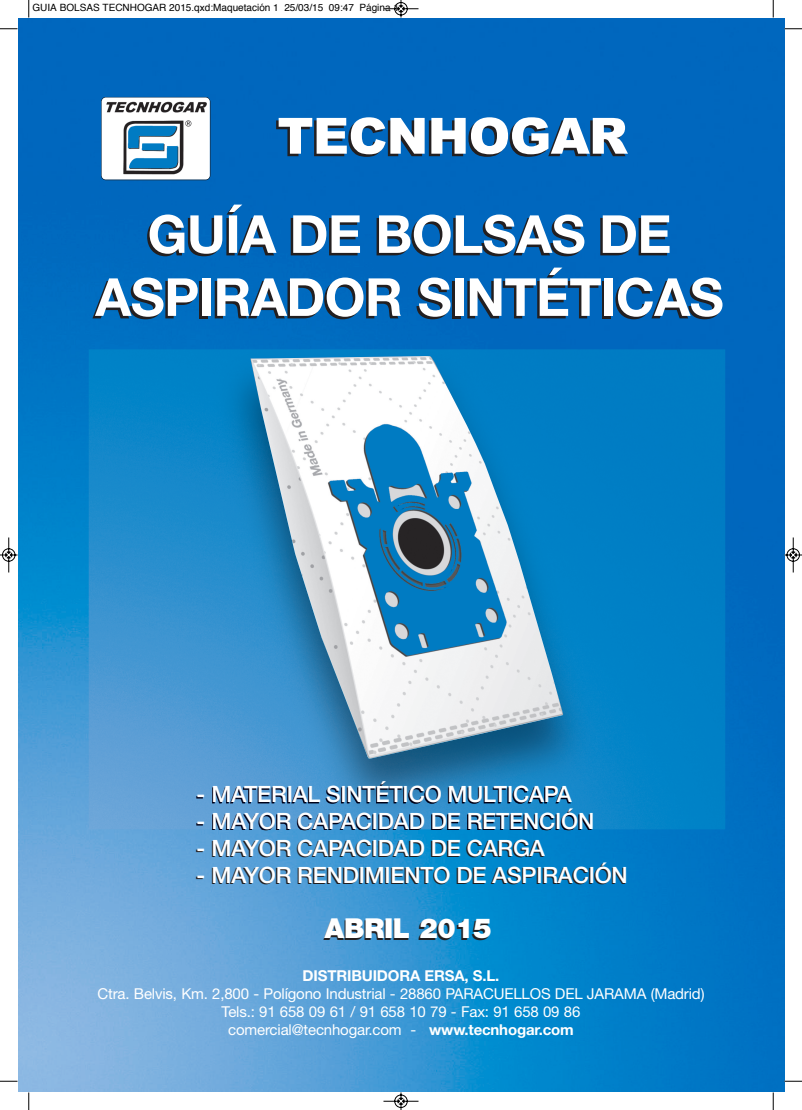
<style>
.page{position:relative;width:802px;height:1110px;background:#fff}
.page>*{position:absolute;margin:0;border:0;box-sizing:border-box;transform-origin:0 0}
.t1{font:700 52.5px/63px "Helvetica Neue";letter-spacing:-.01em;color:#fff;text-align:center}
.t2{font:900 50px "Arial";letter-spacing:-.015em;color:#fff}
.t3{font:900 27.5px "Helvetica Neue";letter-spacing:-.015em;color:#fff}
.t4{font:500 22.5px "Helvetica Neue";letter-spacing:-.01em;color:#fff}
.t5{font:15px/18px "Helvetica Neue";letter-spacing:-.01em;color:#fff;text-align:center}
.t6{font:700 15px "Helvetica Neue";letter-spacing:-.01em;color:#fff}
.t7{font:10px "Helvetica";color:#000}
.s1{font-weight:700}
</style>
<div class="page">
<img style="left:18px;top:18px;width:766px;height:1074px">
<img style="left:89px;top:349px;width:636px;height:480px">
<img style="left:196px;top:782px;width:360px;height:22px">
<img style="left:196px;top:814px;width:357px;height:15px">
<img style="left:250px;top:356px;width:313px;height:403px">
<img style="left:102px;top:98px;width:108px;height:82px">
<svg style="left:28px;top:0;width:2px;height:18px"></svg>
<svg style="left:0;top:28px;width:18px;height:2px"></svg>
<svg style="left:773px;top:0;width:1px;height:18px"></svg>
<svg style="left:784px;top:28px;width:18px;height:2px"></svg>
<svg style="left:28px;top:1092px;width:2px;height:18px"></svg>
<svg style="left:0;top:1081px;width:18px;height:1px"></svg>
<svg style="left:773px;top:1092px;width:1px;height:18px"></svg>
<svg style="left:784px;top:1081px;width:18px;height:1px"></svg>
<svg style="left:383px;top:0;width:36px;height:18px"></svg>
<svg style="left:383px;top:1092px;width:36px;height:18px"></svg>
<svg style="left:0;top:537px;width:18px;height:36px"></svg>
<svg style="left:783px;top:537px;width:19px;height:36px"></svg>
<p class="t7" style="left:32px;top:4px;width:368px">GUIA BOLSAS TECNHOGAR 2015.qxd:Maquetación 1 25/03/15 09:47 Página 1</p>
<h2 class="t2" style="left:277px;top:99px;width:352px">TECNHOGAR</h2>
<h1 class="t1" style="left:95px;top:207px;width:630px">GUÍA DE BOLSAS DE<br>ASPIRADOR SINTÉTICAS</h1>
<h3 class="t4" style="left:196px;top:786px;width:377px">- MATERIAL SINTÉTICO MULTICAPA</h3>
<h3 class="t4" style="left:196px;top:813px;width:399px">- MAYOR CAPACIDAD DE RETENCIÓN</h3>
<h3 class="t4" style="left:196px;top:840px;width:350px">- MAYOR CAPACIDAD DE CARGA</h3>
<h3 class="t4" style="left:196px;top:867px;width:433px">- MAYOR RENDIMIENTO DE ASPIRACIÓN</h3>
<h3 class="t3" style="left:324px;top:919px;width:169px">ABRIL 2015</h3>
<p class="t6" style="left:302px;top:971px;width:198px">DISTRIBUIDORA ERSA, S.L.</p>
<p class="t5" style="left:98px;top:986px;width:608px">Ctra. Belvis, Km. 2,800 - Polígono Industrial - 28860 PARACUELLOS DEL JARAMA (Madrid)<br>Tels.: 91 658 09 61 / 91 658 10 79 - Fax: 91 658 09 86<br>comercial@tecnhogar.com - <span class="s1">www.tecnhogar.com</span></p>
</div>
